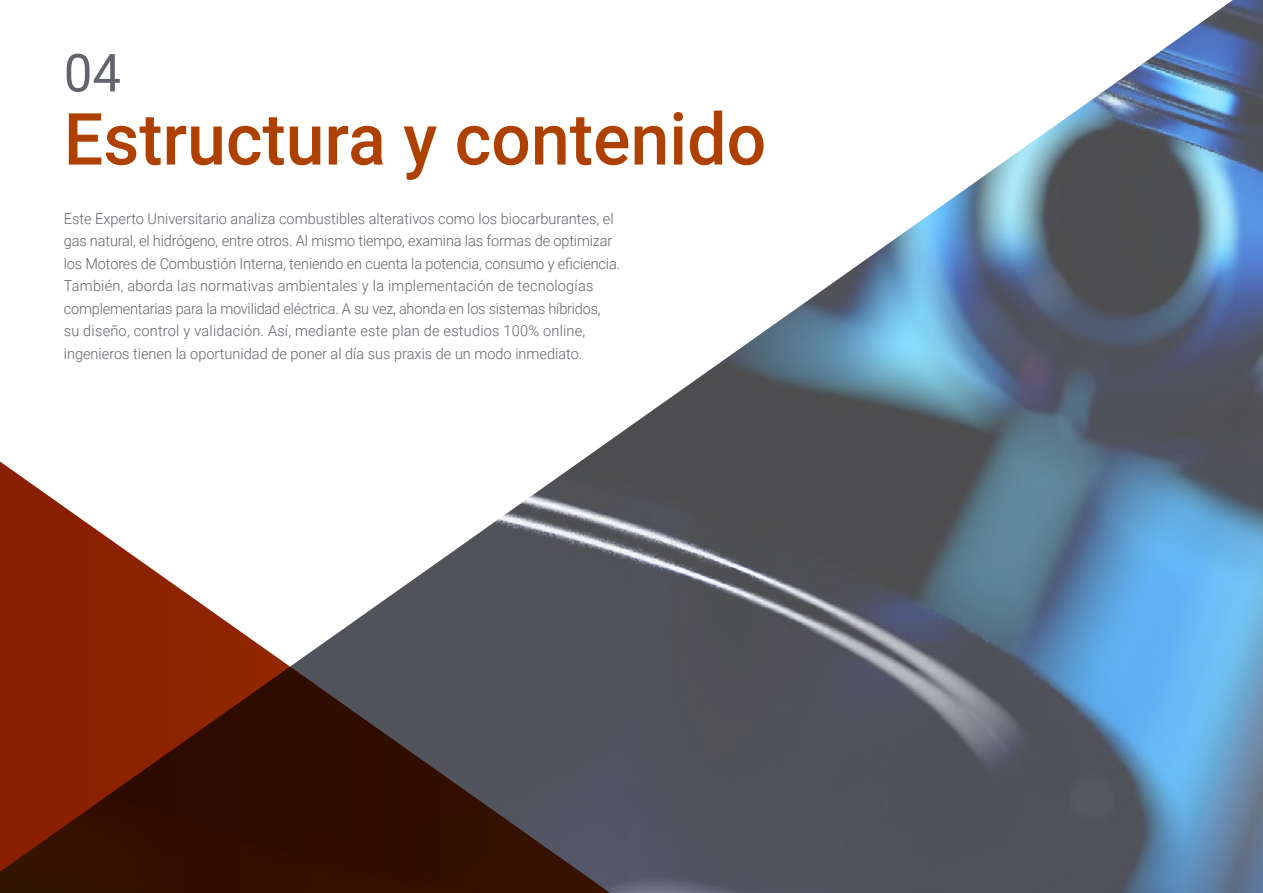
<style>
.page{position:relative;width:1263px;height:893px;background:#fff}
.page>*{position:absolute;margin:0;border:0;box-sizing:border-box;transform-origin:0 0}
.t1{font:500 72px "Roboto";color:#ae4000}
.t2{font:52.5px "Roboto";color:#61646a}
.t3{font:300 15px/22.5px "Roboto";color:#61646a}
</style>
<div class="page">
<img style="left:602px;top:0;width:661px;height:893px">
<svg style="left:0;top:446px;width:640px;height:447px"></svg>
<h2 class="t2" style="left:64px;top:36px;width:59px">04</h2>
<h1 class="t1" style="left:64px;top:89px;width:704px">Estructura y contenido</h1>
<p class="t3" style="left:64px;top:207px;width:558px">Este Experto Universitario analiza combustibles alterativos como los biocarburantes, el gas natural, el hidrógeno, entre otros. Al mismo tiempo, examina las formas de optimizar los Motores de Combustión Interna, teniendo en cuenta la potencia, consumo y eficiencia.<br>También, aborda las normativas ambientales y la implementación de tecnologías complementarias para la movilidad eléctrica. A su vez, ahonda en los sistemas híbridos,<br>su diseño, control y validación. Así, mediante este plan de estudios 100% online, ingenieros tienen la oportunidad de poner al día sus praxis de un modo inmediato.</p>
</div>
